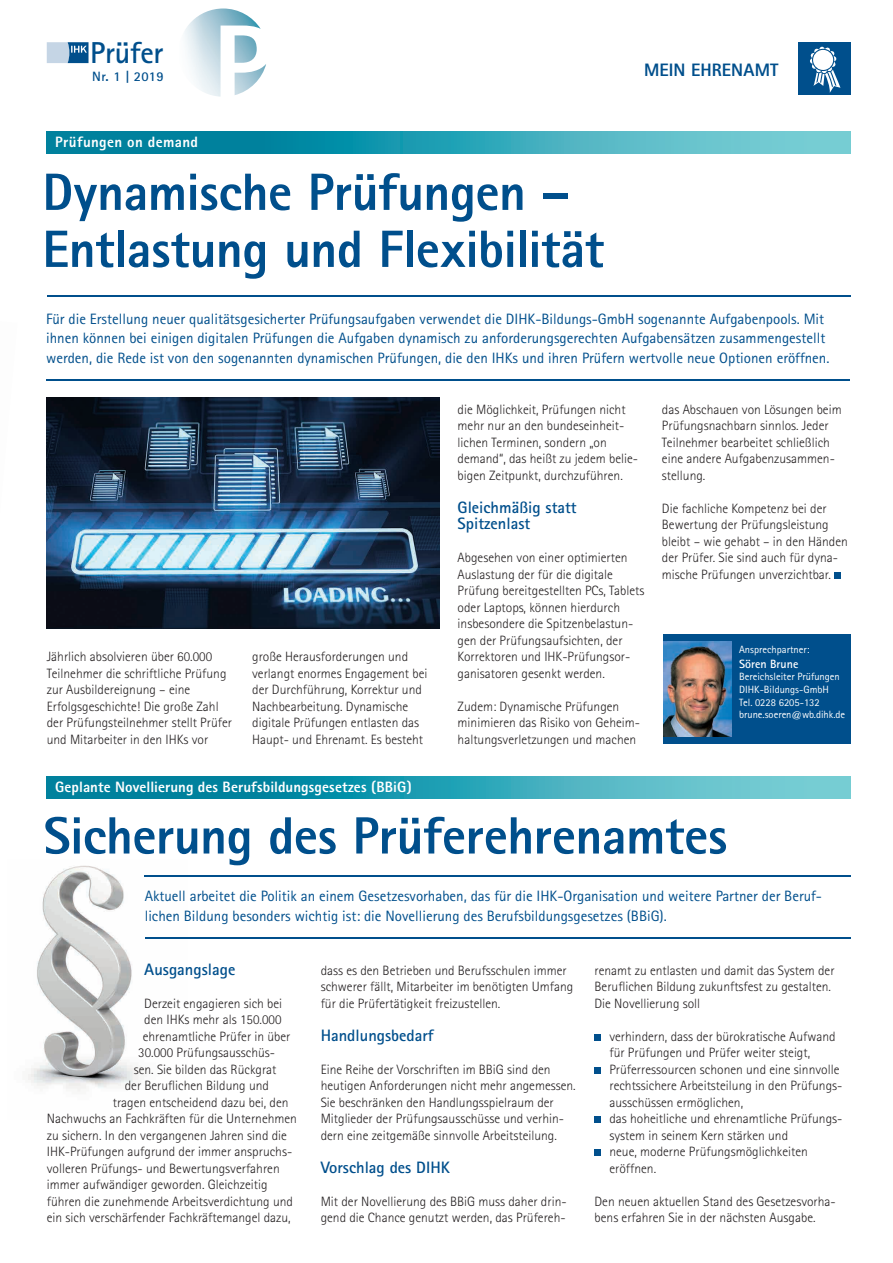
<style>
.page{position:relative;width:893px;height:1263px;background:#fff}
.page>*{position:absolute;margin:0;border:0;box-sizing:border-box;transform-origin:0 0}
.t1{font:800 52.5px/57px "Rotis Sans Serif";letter-spacing:-.01em;color:#004f8c}
.t2{font:700 30.3px "Rotis Sans Serif";letter-spacing:-.01em;color:#004f8c}
.t3{font:800 18px "Rotis Sans Serif";color:#004f8c}
.t4{font:700 16.5px/16.5px "Rotis Sans Serif";color:#004f8c}
.t5{font:15px/19.5px "Rotis Sans Serif";color:#004f8c}
.t6{font:800 15px "Rotis Sans Serif";letter-spacing:.005em;color:#fff}
.t7{font:800 15px "Rotis Sans Serif";letter-spacing:.025em;color:#fff}
.t8{font:300 13.5px/16.5px "Rotis Sans Serif";color:#231f20}
.t9{font:700 13.5px "Rotis Sans Serif";letter-spacing:.03em;color:#004f8c}
.t10{font:700 12px "Rotis Sans Serif";color:#fff}
.t11{font:10.5px/12.6px "Rotis Sans Serif";color:#fff}
</style>
<div class="page">
<svg style="left:47px;top:42px;width:42px;height:21px"></svg>
<img style="left:184px;top:9px;width:82px;height:88px">
<div style="left:798px;top:43px;width:52px;height:52px;background:#004f8c"></div>
<svg style="left:810px;top:47px;width:30px;height:46px"></svg>
<img style="left:28px;top:865px;width:117px;height:227px">
<svg style="left:47px;top:132px;width:803px;height:21px;background:#2fa2b5"></svg>
<hr style="left:47px;top:296px;width:803px;height:1px;background:#004f8c">
<hr style="left:46px;top:379px;width:804px;height:2px;background:#004f8c">
<svg style="left:47px;top:777px;width:804px;height:21px;background:#2fa2b5"></svg>
<hr style="left:145px;top:937px;width:705px;height:2px;background:#004f8c">
<hr style="left:145px;top:875px;width:706px;height:2px;background:#004f8c">
<div style="left:595px;top:1034px;width:6px;height:7px;background:#004f8c"></div>
<div style="left:595px;top:1067px;width:6px;height:7px;background:#004f8c"></div>
<svg style="left:595px;top:1117px;width:6px;height:6px"></svg>
<svg style="left:595px;top:1150px;width:6px;height:6px"></svg>
<div style="left:834px;top:572px;width:7px;height:7px;background:#004f8c"></div>
<img style="left:47px;top:397px;width:392px;height:231px">
<div style="left:663px;top:634px;width:187px;height:110px;background:#004f8c"></div>
<img style="left:663px;top:642px;width:68px;height:95px">
<h2 class="t2" style="left:90px;top:34px;width:75px">Prüfer</h2>
<p class="t9" style="left:92px;top:68px;width:73px">Nr. 1 | 2019</p>
<h3 class="t3" style="left:644px;top:58px;width:136px">MEIN EHRENAMT</h3>
<p class="t7" style="left:55px;top:133px;width:144px">Prüfungen on demand</p>
<h1 class="t1" style="left:42px;top:163px;width:563px">Dynamische Prüfungen –<br>Entlastung und Flexibilität</h1>
<p class="t5" style="left:46px;top:309px;width:785px">Für die Erstellung neuer qualitätsgesicherter Prüfungsaufgaben verwendet die DIHK-Bildungs-GmbH sogenannte Aufgabenpools. Mit ihnen können bei einigen digitalen Prüfungen die Aufgaben dynamisch zu anforderungsgerechten Aufgabensätzen zusammengestellt werden, die Rede ist von den sogenannten dynamischen Prüfungen, die den IHKs und ihren Prüfern wertvolle neue Optionen eröffnen.</p>
<p class="t8" style="left:47px;top:648px;width:187px">Jährlich absolvieren über 60.000<br>Teilnehmer die schriftliche Prüfung zur Ausbildereignung – eine Erfolgsgeschichte! Die große Zahl der Prüfungsteilnehmer stellt Prüfer und Mitarbeiter in den IHKs vor</p>
<p class="t8" style="left:252px;top:648px;width:177px">große Herausforderungen und verlangt enormes Engagement bei der Durchführung, Korrektur und<br>Nachbearbeitung. Dynamische digitale Prüfungen entlasten das<br>Haupt- und Ehrenamt. Es besteht</p>
<p class="t6" style="left:55px;top:777px;width:358px">Geplante Novellierung des Berufsbildungsgesetzes (BBiG)</p>
<p class="t8" style="left:458px;top:401px;width:182px">die Möglichkeit, Prüfungen nicht mehr nur an den bundeseinheit&shy;lichen Terminen, sondern „on demand“, das heißt zu jedem belie&shy;bigen Zeitpunkt, durchzuführen.</p>
<p class="t4" style="left:458px;top:498px;width:121px">Gleichmäßig statt<br>Spitzenlast</p>
<p class="t8" style="left:458px;top:549px;width:188px">Abgesehen von einer optimierten Auslastung der für die digitale Prüfung bereitgestellten PCs, Tablets oder Laptops, können hierdurch insbesondere die Spitzenbelastun&shy;gen der Prüfungsaufsichten, der Korrektoren und IHK-Prüfungsor&shy;ganisatoren gesenkt werden.</p>
<p class="t8" style="left:458px;top:698px;width:184px">Zudem: Dynamische Prüfungen minimieren das Risiko von Geheim&shy;haltungsverletzungen und machen</p>
<p class="t8" style="left:662px;top:401px;width:181px">das Abschauen von Lösungen beim<br>Prüfungsnachbarn sinnlos. Jeder<br>Teilnehmer bearbeitet schließlich eine andere Aufgabenzusammen&shy;stellung.</p>
<p class="t8" style="left:662px;top:500px;width:187px">Die fachliche Kompetenz bei der Bewertung der Prüfungsleistung bleibt – wie gehabt – in den Händen der Prüfer. Sie sind auch für dyna&shy;mische Prüfungen unverzichtbar.</p>
<p class="t11" style="left:739px;top:643px;width:72px">Ansprechpartner:</p>
<p class="t10" style="left:739px;top:656px;width:61px">Sören Brune</p>
<p class="t11" style="left:739px;top:670px;width:108px">Bereichsleiter Prüfungen<br>DIHK-Bildungs-GmbH<br>Tel. 0228 6205-132 brune.soeren@wb.dihk.de</p>
<h1 class="t1" style="left:44px;top:806px;width:685px">Sicherung des Prüferehrenamtes</h1>
<p class="t5" style="left:145px;top:886px;width:679px">Aktuell arbeitet die Politik an einem Gesetzesvorhaben, das für die IHK-Organisation und weitere Partner der Beruf&shy;lichen Bildung besonders wichtig ist: die Novellierung des Berufsbildungsgesetzes (BBiG).</p>
<p class="t4" style="left:144px;top:960px;width:93px">Ausgangslage</p>
<p class="t8" style="left:144px;top:995px;width:139px">Derzeit engagieren sich bei</p>
<p class="t8" style="left:144px;top:1011px;width:139px">den IHKs mehr als 150.000</p>
<p class="t8" style="left:143px;top:1028px;width:149px">ehrenamtliche Prüfer in über</p>
<p class="t8" style="left:138px;top:1044px;width:138px">30.000 Prüfungsausschüs-</p>
<p class="t8" style="left:134px;top:1061px;width:144px">sen. Sie bilden das Rückgrat</p>
<p class="t8" style="left:125px;top:1077px;width:146px">der Beruflichen Bildung und</p>
<p class="t8" style="left:113px;top:1094px;width:177px">tragen entscheidend dazu bei, den</p>
<p class="t8" style="left:47px;top:1110px;width:252px">Nachwuchs an Fachkräften für die Unternehmen</p>
<p class="t8" style="left:47px;top:1127px;width:242px">zu sichern. In den vergangenen Jahren sind die</p>
<p class="t8" style="left:47px;top:1143px;width:247px">IHK-Prüfungen aufgrund der immer anspruchs-</p>
<p class="t8" style="left:47px;top:1160px;width:234px">volleren Prüfungs- und Bewertungsverfahren</p>
<p class="t8" style="left:47px;top:1176px;width:222px">immer aufwändiger geworden. Gleichzeitig</p>
<p class="t8" style="left:47px;top:1193px;width:248px">führen die zunehmende Arbeitsverdichtung und</p>
<p class="t8" style="left:47px;top:1209px;width:245px">ein sich verschärfender Fachkräftemangel dazu,</p>
<p class="t8" style="left:321px;top:962px;width:254px">dass es den Betrieben und Berufsschulen immer schwerer fällt, Mitarbeiter im benötigten Umfang für die Prüfertätigkeit freizustellen.</p>
<p class="t4" style="left:321px;top:1026px;width:115px">Handlungsbedarf</p>
<p class="t8" style="left:321px;top:1061px;width:257px">Eine Reihe der Vorschriften im BBiG sind den heutigen Anforderungen nicht mehr angemessen.<br>Sie beschränken den Handlungsspielraum der Mitglieder der Prüfungsausschüsse und verhin&shy;dern eine zeitgemäße sinnvolle Arbeitsteilung.</p>
<p class="t4" style="left:321px;top:1158px;width:131px">Vorschlag des DIHK</p>
<p class="t8" style="left:321px;top:1193px;width:247px">Mit der Novellierung des BBiG muss daher drin&shy;gend die Chance genutzt werden, das Prüfereh-</p>
<p class="t8" style="left:595px;top:962px;width:241px">renamt zu entlasten und damit das System der<br>Beruflichen Bildung zukunftsfest zu gestalten.<br>Die Novellierung soll</p>
<p class="t8" style="left:609px;top:1028px;width:234px">verhindern, dass der bürokratische Aufwand für Prüfungen und Prüfer weiter steigt, Prüferressourcen schonen und eine sinnvolle rechtssichere Arbeitsteilung in den Prüfungs&shy;ausschüssen ermöglichen,<br>das hoheitliche und ehrenamtliche Prüfungs&shy;system in seinem Kern stärken und<br>neue, moderne Prüfungsmöglichkeiten eröffnen.</p>
<p class="t8" style="left:595px;top:1193px;width:243px">Den neuen aktuellen Stand des Gesetzesvorha&shy;bens erfahren Sie in der nächsten Ausgabe.</p>
</div>
